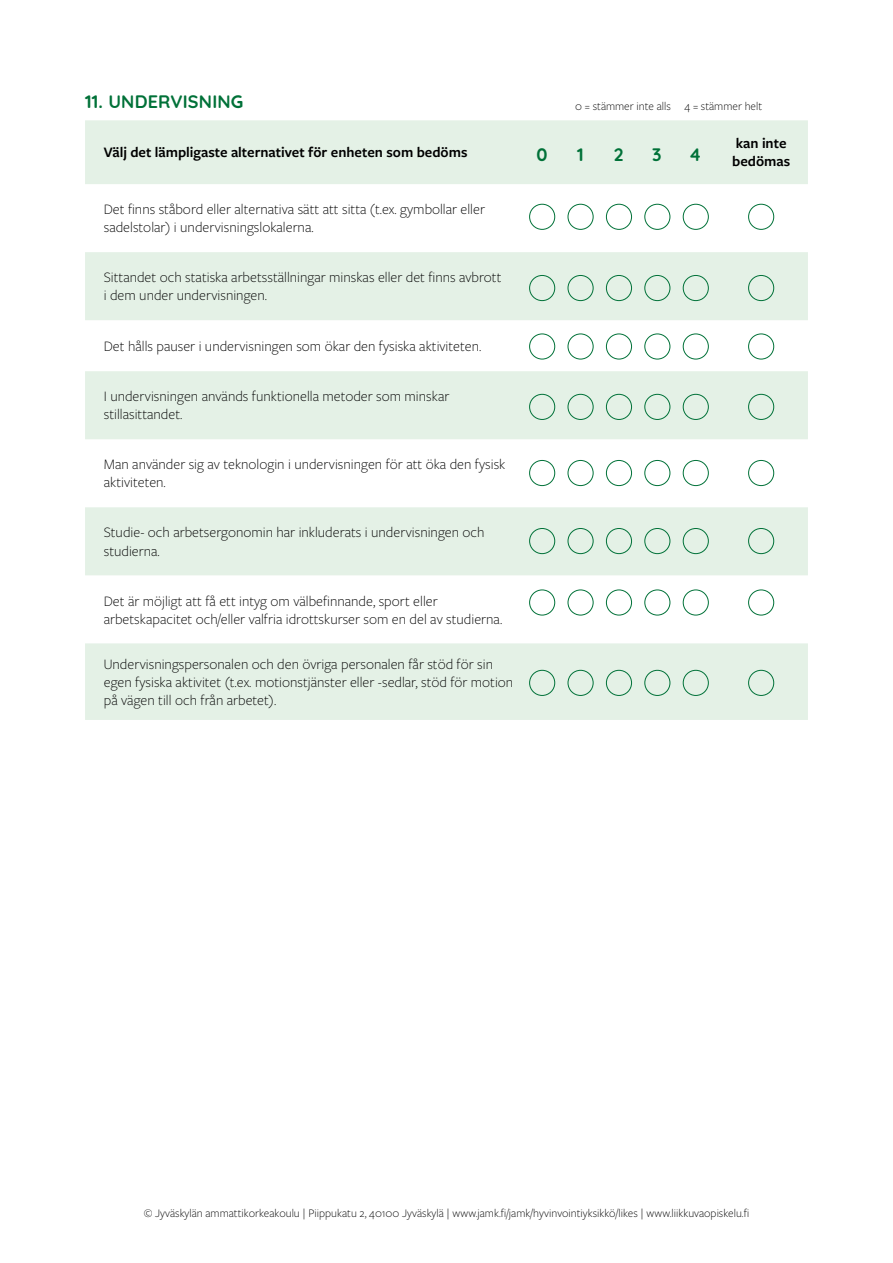
<style>
.page{position:relative;width:893px;height:1263px;background:#fff}
.page>*{position:absolute;margin:0;border:0;box-sizing:border-box;transform-origin:0 0}
.väliotsikko{font:700 18px "Quicksand";letter-spacing:.01em;color:#007138}
.vaihtoehdot{font:300 15px/18px "Freight Sans Pro";color:#000}
.alaotsikko{font:600 15px "Freight Sans Pro";color:#000}
.perusteksti{font:300 12px "Freight Sans Pro";color:#000}
</style>
<div class="page">
<svg style="left:85px;top:120px;width:723px;height:600px;fill:#e4f1e6"></svg>
<div style="left:529px;top:204px;width:26px;height:26px;border:1px solid #007138;border-radius:50%"></div>
<div style="left:529px;top:275px;width:26px;height:26px;border:1px solid #007138;border-radius:50%"></div>
<div style="left:529px;top:334px;width:26px;height:25px;border:1px solid #007138;border-radius:50%"></div>
<div style="left:529px;top:394px;width:26px;height:26px;border:1px solid #007138;border-radius:50%"></div>
<div style="left:529px;top:460px;width:26px;height:26px;border:1px solid #007138;border-radius:50%"></div>
<div style="left:529px;top:528px;width:26px;height:26px;border:1px solid #007138;border-radius:50%"></div>
<div style="left:529px;top:590px;width:26px;height:25px;border:1px solid #007138;border-radius:50%"></div>
<div style="left:529px;top:670px;width:26px;height:26px;border:1px solid #007138;border-radius:50%"></div>
<div style="left:748px;top:204px;width:26px;height:26px;border:1px solid #007138;border-radius:50%"></div>
<div style="left:748px;top:275px;width:26px;height:26px;border:1px solid #007138;border-radius:50%"></div>
<div style="left:748px;top:334px;width:26px;height:25px;border:1px solid #007138;border-radius:50%"></div>
<div style="left:748px;top:394px;width:26px;height:26px;border:1px solid #007138;border-radius:50%"></div>
<div style="left:748px;top:460px;width:26px;height:26px;border:1px solid #007138;border-radius:50%"></div>
<div style="left:748px;top:528px;width:26px;height:26px;border:1px solid #007138;border-radius:50%"></div>
<div style="left:748px;top:590px;width:26px;height:25px;border:1px solid #007138;border-radius:50%"></div>
<div style="left:748px;top:670px;width:26px;height:26px;border:1px solid #007138;border-radius:50%"></div>
<div style="left:568px;top:204px;width:25px;height:26px;border:1px solid #007138;border-radius:50%"></div>
<div style="left:568px;top:275px;width:25px;height:26px;border:1px solid #007138;border-radius:50%"></div>
<div style="left:568px;top:334px;width:25px;height:25px;border:1px solid #007138;border-radius:50%"></div>
<div style="left:568px;top:394px;width:25px;height:26px;border:1px solid #007138;border-radius:50%"></div>
<div style="left:568px;top:460px;width:25px;height:26px;border:1px solid #007138;border-radius:50%"></div>
<div style="left:568px;top:528px;width:25px;height:26px;border:1px solid #007138;border-radius:50%"></div>
<div style="left:568px;top:590px;width:25px;height:25px;border:1px solid #007138;border-radius:50%"></div>
<div style="left:568px;top:670px;width:25px;height:26px;border:1px solid #007138;border-radius:50%"></div>
<div style="left:606px;top:204px;width:26px;height:26px;border:1px solid #007138;border-radius:50%"></div>
<div style="left:606px;top:275px;width:26px;height:26px;border:1px solid #007138;border-radius:50%"></div>
<div style="left:606px;top:334px;width:26px;height:25px;border:1px solid #007138;border-radius:50%"></div>
<div style="left:606px;top:394px;width:26px;height:26px;border:1px solid #007138;border-radius:50%"></div>
<div style="left:606px;top:460px;width:26px;height:26px;border:1px solid #007138;border-radius:50%"></div>
<div style="left:606px;top:528px;width:26px;height:26px;border:1px solid #007138;border-radius:50%"></div>
<div style="left:606px;top:590px;width:26px;height:25px;border:1px solid #007138;border-radius:50%"></div>
<div style="left:606px;top:670px;width:26px;height:26px;border:1px solid #007138;border-radius:50%"></div>
<div style="left:645px;top:204px;width:25px;height:26px;border:1px solid #007138;border-radius:50%"></div>
<div style="left:645px;top:275px;width:25px;height:26px;border:1px solid #007138;border-radius:50%"></div>
<div style="left:645px;top:334px;width:25px;height:25px;border:1px solid #007138;border-radius:50%"></div>
<div style="left:645px;top:394px;width:25px;height:26px;border:1px solid #007138;border-radius:50%"></div>
<div style="left:645px;top:460px;width:25px;height:26px;border:1px solid #007138;border-radius:50%"></div>
<div style="left:645px;top:528px;width:25px;height:26px;border:1px solid #007138;border-radius:50%"></div>
<div style="left:645px;top:590px;width:25px;height:25px;border:1px solid #007138;border-radius:50%"></div>
<div style="left:645px;top:670px;width:25px;height:26px;border:1px solid #007138;border-radius:50%"></div>
<div style="left:683px;top:204px;width:25px;height:26px;border:1px solid #007138;border-radius:50%"></div>
<div style="left:683px;top:275px;width:25px;height:26px;border:1px solid #007138;border-radius:50%"></div>
<div style="left:683px;top:334px;width:25px;height:25px;border:1px solid #007138;border-radius:50%"></div>
<div style="left:683px;top:394px;width:25px;height:26px;border:1px solid #007138;border-radius:50%"></div>
<div style="left:683px;top:460px;width:25px;height:26px;border:1px solid #007138;border-radius:50%"></div>
<div style="left:683px;top:528px;width:25px;height:26px;border:1px solid #007138;border-radius:50%"></div>
<div style="left:683px;top:590px;width:25px;height:25px;border:1px solid #007138;border-radius:50%"></div>
<div style="left:683px;top:670px;width:25px;height:26px;border:1px solid #007138;border-radius:50%"></div>
<p class="väliotsikko" style="left:85px;top:86px;width:160px">11. UNDERVISNING</p>
<p class="perusteksti" style="left:575px;top:98px;width:189px">0 = stämmer inte alls 4 = stämmer helt</p>
<p class="alaotsikko" style="left:104px;top:142px;width:365px">Välj det lämpligaste alternativet för enheten som bedöms</p>
<p class="väliotsikko" style="left:537px;top:140px;width:13px">0</p>
<p class="väliotsikko" style="left:577px;top:140px;width:8px">1</p>
<p class="väliotsikko" style="left:614px;top:140px;width:11px">2</p>
<p class="väliotsikko" style="left:652px;top:140px;width:11px">3</p>
<p class="väliotsikko" style="left:689px;top:140px;width:14px">4</p>
<p class="vaihtoehdot" style="left:104px;top:200px;width:383px">Det finns ståbord eller alternativa sätt att sitta (t.ex. gymbollar eller sadelstolar) i undervisningslokalerna.</p>
<p class="vaihtoehdot" style="left:104px;top:268px;width:399px">Sittandet och statiska arbetsställningar minskas eller det finns avbrott i dem under undervisningen.</p>
<p class="vaihtoehdot" style="left:104px;top:336px;width:379px">Det hålls pauser i undervisningen som ökar den fysiska aktiviteten.</p>
<p class="vaihtoehdot" style="left:104px;top:387px;width:347px">I undervisningen används funktionella metoder som minskar stillasittandet.</p>
<p class="vaihtoehdot" style="left:104px;top:455px;width:403px">Man använder sig av teknologin i undervisningen för att öka den fysisk aktiviteten.</p>
<p class="vaihtoehdot" style="left:104px;top:523px;width:382px">Studie- och arbetsergonomin har inkluderats i undervisningen och studierna.</p>
<p class="vaihtoehdot" style="left:104px;top:591px;width:400px">Det är möjligt att få ett intyg om välbefinnande, sport eller arbetskapacitet och/eller valfria idrottskurser som en del av studierna.</p>
<p class="vaihtoehdot" style="left:104px;top:654px;width:411px">Undervisningspersonalen och den övriga personalen får stöd för sin egen fysiska aktivitet (t.ex. motionstjänster eller -sedlar, stöd för motion på vägen till och från arbetet).</p>
<p class="alaotsikko" style="left:736px;top:133px;width:52px">kan inte</p>
<p class="alaotsikko" style="left:732px;top:151px;width:60px">bedömas</p>
<p class="perusteksti" style="left:144px;top:1205px;width:607px">© Jyväskylän ammattikorkeakoulu | Piippukatu 2, 40100 Jyväskylä | www.jamk.fi/jamk/hyvinvointiyksikkö/likes | www.liikkuvaopiskelu.fi</p>
</div>
